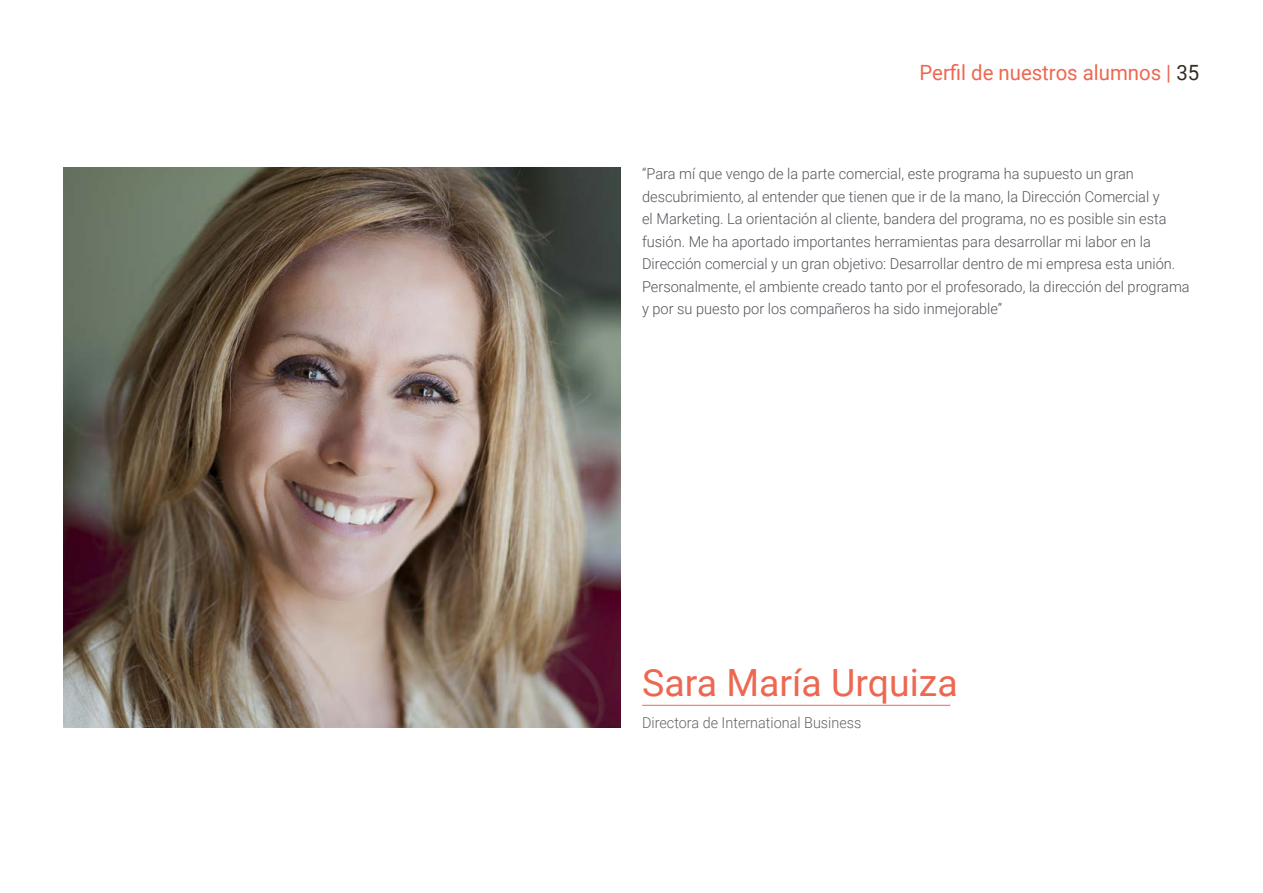
<style>
.page{position:relative;width:1263px;height:893px;background:#fff}
.page>*{position:absolute;margin:0;border:0;box-sizing:border-box;transform-origin:0 0}
.t1{font:37.5px "Roboto";color:#ed6851}
.t2{font:21px "Roboto";color:#ed6851}
.t3{font:300 15px/22.5px "Roboto";color:#52555b}
.t4{font:300 15px "Roboto";color:#61646a;scale:.96 1}
.s1{color:#312e20}
</style>
<div class="page">
<hr style="left:642px;top:705px;width:308px;height:1px;background:#ed6851">
<img style="left:64px;top:168px;width:557px;height:559px">
<h2 class="t2" style="left:919px;top:57px;width:281px">Perfil de nuestros alumnos | <span class="s1">35</span></h2>
<p class="t3" style="left:642px;top:162px;width:549px">“Para mí que vengo de la parte comercial, este programa ha supuesto un gran descubrimiento, al entender que tienen que ir de la mano, la Dirección Comercial y<br>el Marketing. La orientación al cliente, bandera del programa, no es posible sin esta fusión. Me ha aportado importantes herramientas para desarrollar mi labor en la Dirección comercial y un gran objetivo: Desarrollar dentro de mi empresa esta unión.<br>Personalmente, el ambiente creado tanto por el profesorado, la dirección del programa y por su puesto por los compañeros ha sido inmejorable”</p>
<h1 class="t1" style="left:642px;top:656px;width:317px">Sara María Urquiza</h1>
<p class="t4" style="left:642px;top:712px;width:230px">Directora de International Business</p>
</div>
